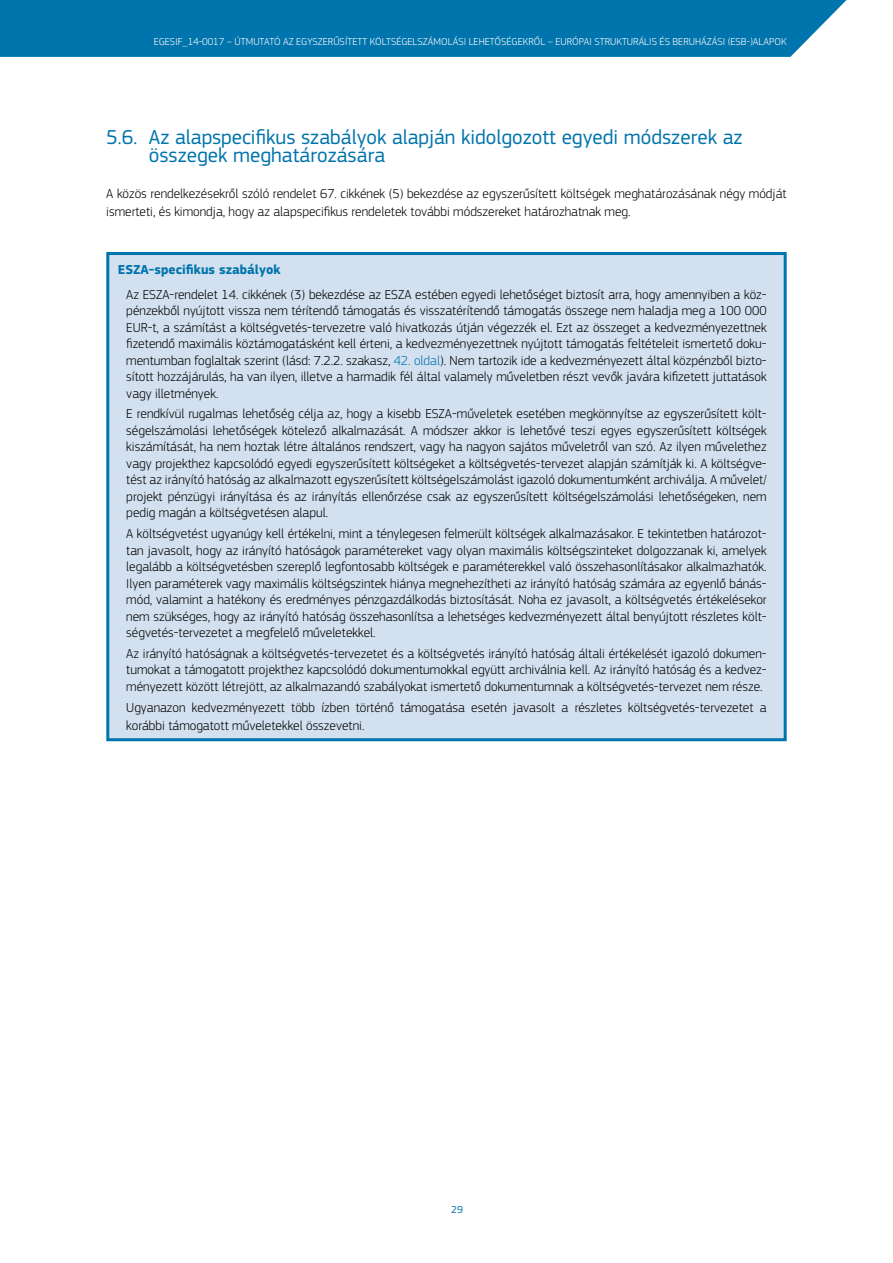
<style>
.page{position:relative;width:893px;height:1263px;background:#fff}
.page>*{position:absolute;margin:0;border:0;box-sizing:border-box;transform-origin:0 0}
.t1{font:21px/18px "EC Square Sans Pro";color:#0074ac}
.t2{font:300 13.5px/16.5px "EC Square Sans Pro";color:#000;text-align:justify}
.t3{font:700 13.5px "EC Square Sans Pro";color:#0074ac}
.t4{font:300 10.5px "EC Square Sans Pro";letter-spacing:.005em;color:#fff}
.t5{font:10.5px "EC Square Sans Pro";color:#0074ac}
.s1{color:#0074ac}
</style>
<div class="page">
<div style="left:0;top:0;width:847px;height:57px;background:#0074ac"></div>
<div style="left:108px;top:254px;width:677px;height:486px;background:#d3e0ef"></div>
<div style="left:106px;top:252px;width:681px;height:489px;border:3px solid #0074ac"></div>
<p class="t4" style="left:154px;top:35px;width:634px">EGESIF_14-0017 – ÚTMUTATÓ AZ EGYSZERŰSÍTETT KÖLTSÉGELSZÁMOLÁSI LEHETŐSÉGEKRŐL – EURÓPAI STRUKTURÁLIS ÉS BERUHÁZÁSI (ESB-)ALAPOK</p>
<h1 class="t1" style="left:149px;top:128px;width:595px;text-indent:-43px">5.6. Az alapspecifikus szabályok alapján kidolgozott egyedi módszerek az összegek meghatározására</h1>
<p class="t2" style="left:106px;top:184px;width:682px;line-height:18px">A közös rendelkezésekről szóló rendelet 67. cikkének (5) bekezdése az egyszerűsített költségek meghatározásának négy módját ismerteti, és kimondja, hogy az alapspecifikus rendeletek további módszereket határozhatnak meg.</p>
<p class="t3" style="left:118px;top:261px;width:164px">ESZA-specifikus szabályok</p>
<p class="t2" style="left:126px;top:286px;width:642px">Az ESZA-rendelet 14. cikkének (3) bekezdése az ESZA estében egyedi lehetőséget biztosít arra, hogy amennyiben a köz&shy;pénzekből nyújtott vissza nem térítendő támogatás és visszatérítendő támogatás összege nem haladja meg a 100 000<br>EUR-t, a számítást a költségvetés-tervezetre való hivatkozás útján végezzék el. Ezt az összeget a kedvezményezettnek fizetendő maximális köztámogatásként kell érteni, a kedvezményezettnek nyújtott támogatás feltételeit ismertető doku&shy;mentumban foglaltak szerint (lásd: 7.2.2. szakasz, <span class="s1">42. oldal</span>). Nem tartozik ide a kedvezményezett által közpénzből bizto&shy;sított hozzájárulás, ha van ilyen, illetve a harmadik fél által valamely műveletben részt vevők javára kifizetett juttatások vagy illetmények.</p>
<p class="t2" style="left:126px;top:406px;width:642px">E rendkívül rugalmas lehetőség célja az, hogy a kisebb ESZA-műveletek esetében megkönnyítse az egyszerűsített költ&shy;ségelszámolási lehetőségek kötelező alkalmazását. A módszer akkor is lehetővé teszi egyes egyszerűsített költségek kiszámítását, ha nem hoztak létre általános rendszert, vagy ha nagyon sajátos műveletről van szó. Az ilyen művelethez vagy projekthez kapcsolódó egyedi egyszerűsített költségeket a költségvetés-tervezet alapján számítják ki. A költségve&shy;tést az irányító hatóság az alkalmazott egyszerűsített költségelszámolást igazoló dokumentumként archiválja. A művelet/ projekt pénzügyi irányítása és az irányítás ellenőrzése csak az egyszerűsített költségelszámolási lehetőségeken, nem pedig magán a költségvetésen alapul.</p>
<p class="t2" style="left:126px;top:525px;width:642px">A költségvetést ugyanúgy kell értékelni, mint a ténylegesen felmerült költségek alkalmazásakor. E tekintetben határozot&shy;tan javasolt, hogy az irányító hatóságok paramétereket vagy olyan maximális költségszinteket dolgozzanak ki, amelyek legalább a költségvetésben szereplő legfontosabb költségek e paraméterekkel való összehasonlításakor alkalmazhatók.<br>Ilyen paraméterek vagy maximális költségszintek hiánya megnehezítheti az irányító hatóság számára az egyenlő bánás&shy;mód, valamint a hatékony és eredményes pénzgazdálkodás biztosítását. Noha ez javasolt, a költségvetés értékelésekor nem szükséges, hogy az irányító hatóság összehasonlítsa a lehetséges kedvezményezett által benyújtott részletes költ&shy;ségvetés-tervezetet a megfelelő műveletekkel.</p>
<p class="t2" style="left:126px;top:645px;width:642px">Az irányító hatóságnak a költségvetés-tervezetet és a költségvetés irányító hatóság általi értékelését igazoló dokumen&shy;tumokat a támogatott projekthez kapcsolódó dokumentumokkal együtt archiválnia kell. Az irányító hatóság és a kedvez&shy;ményezett között létrejött, az alkalmazandó szabályokat ismertető dokumentumnak a költségvetés-tervezet nem része.</p>
<p class="t2" style="left:126px;top:698px;width:642px;line-height:18px">Ugyanazon kedvezményezett több ízben történő támogatása esetén javasolt a részletes költségvetés-tervezetet a korábbi támogatott műveletekkel összevetni.</p>
<p class="t5" style="left:451px;top:1203px;width:13px">29</p>
</div>
